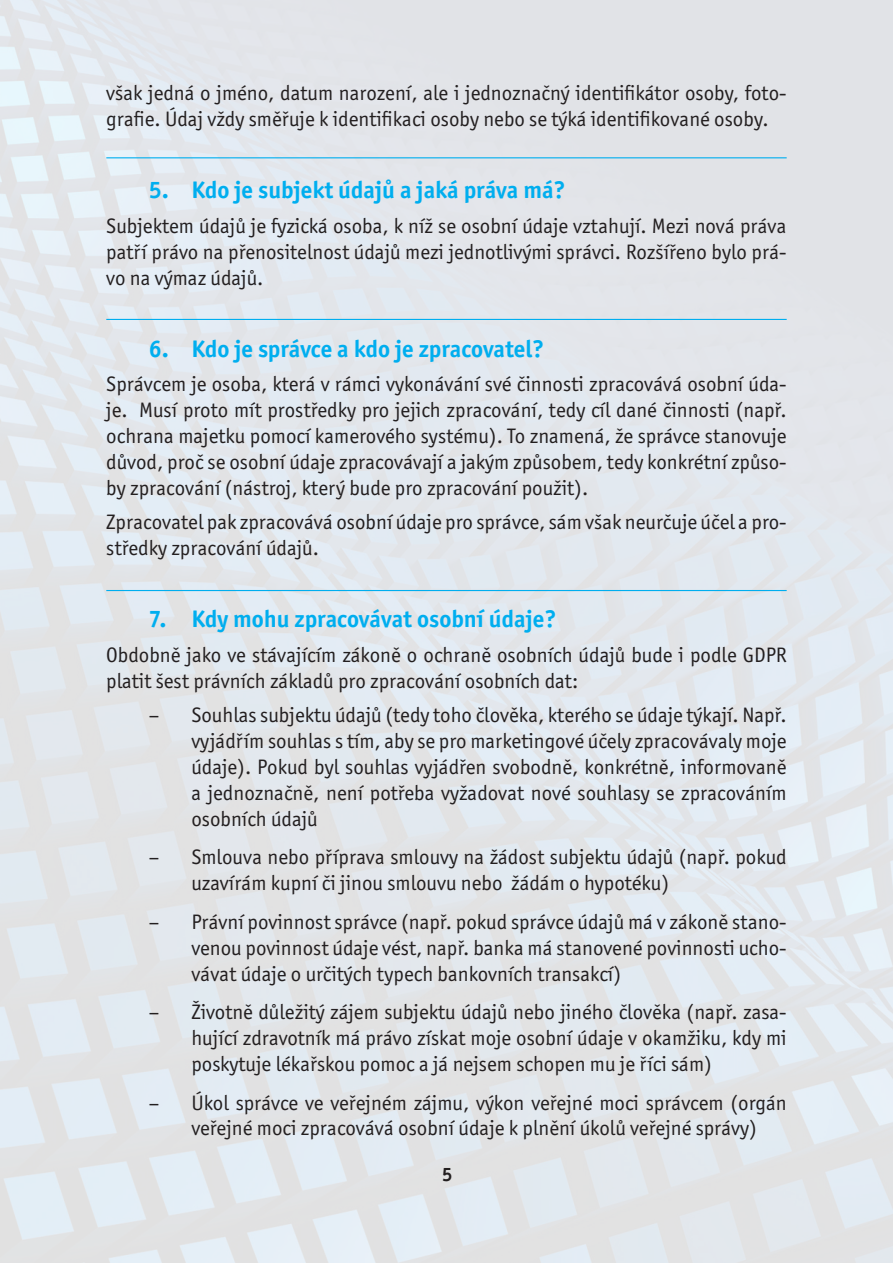
<style>
.page{position:relative;width:893px;height:1263px;background:#fff}
.page>*{position:absolute;margin:0;border:0;box-sizing:border-box;transform-origin:0 0}
.t1{font:700 24px "Officina Sans Itc TOT";color:#00aeef}
.t2{font:21px/25.8px "Officina Sans Itc TOT";color:#231f20}
.t3{font:700 19.5px "Officina Sans CE";color:#231f20}
</style>
<div class="page">
<hr style="left:106px;top:157px;width:681px;height:1px;background:#00aeef">
<hr style="left:106px;top:319px;width:681px;height:1px;background:#00aeef">
<hr style="left:106px;top:590px;width:681px;height:1px;background:#00aeef">
<p class="t2" style="left:106px;top:80px;width:682px">však jedná o jméno, datum narození, ale i jednoznačný identifikátor osoby, foto&shy;grafie. Údaj vždy směřuje k identifikaci osoby nebo se týká identifikované osoby.</p>
<p class="t1" style="left:149px;top:175px;width:418px">5. Kdo je subjekt údajů a jaká práva má?</p>
<p class="t2" style="left:106px;top:213px;width:682px;text-align:justify">Subjektem údajů je fyzická osoba, k níž se osobní údaje vztahují. Mezi nová práva patří právo na přenositelnost údajů mezi jednotlivými správci. Rozšířeno bylo prá&shy;vo na výmaz údajů.</p>
<p class="t1" style="left:149px;top:334px;width:397px">6. Kdo je správce a kdo je zpracovatel?</p>
<p class="t2" style="left:106px;top:372px;width:682px;text-align:justify">Správcem je osoba, která v rámci vykonávání své činnosti zpracovává osobní úda&shy;je. Musí proto mít prostředky pro jejich zpracování, tedy cíl dané činnosti (např. ochrana majetku pomocí kamerového systému). To znamená, že správce stanovuje důvod, proč se osobní údaje zpracovávají a jakým způsobem, tedy konkrétní způso&shy;by zpracování (nástroj, který bude pro zpracování použit).</p>
<p class="t2" style="left:106px;top:509px;width:682px">Zpracovatel pak zpracovává osobní údaje pro správce, sám však neurčuje účel a pro&shy;středky zpracování údajů.</p>
<p class="t1" style="left:149px;top:604px;width:409px">7. Kdy mohu zpracovávat osobní údaje?</p>
<p class="t2" style="left:106px;top:642px;width:682px">Obdobně jako ve stávajícím zákoně o ochraně osobních údajů bude i podle GDPR platit šest právních základů pro zpracování osobních dat:</p>
<p class="t2" style="left:191px;top:702px;width:597px;text-align:justify;text-indent:-43px">– Souhlas subjektu údajů (tedy toho člověka, kterého se údaje týkají. Např. vyjádřím souhlas s tím, aby se pro marketingové účely zpracovávaly moje údaje). Pokud byl souhlas vyjádřen svobodně, konkrétně, informovaně a jednoznačně, není potřeba vyžadovat nové souhlasy se zpracováním osobních údajů</p>
<p class="t2" style="left:191px;top:844px;width:597px;text-indent:-43px">– Smlouva nebo příprava smlouvy na žádost subjektu údajů (např. pokud uzavírám kupní či jinou smlouvu nebo žádám o hypotéku)</p>
<p class="t2" style="left:191px;top:909px;width:597px;text-align:justify;text-indent:-43px">– Právní povinnost správce (např. pokud správce údajů má v zákoně stano&shy;venou povinnost údaje vést, např. banka má stanovené povinnosti ucho&shy;vávat údaje o určitých typech bankovních transakcí)</p>
<p class="t2" style="left:191px;top:999px;width:597px;text-align:justify;text-indent:-43px">– Životně důležitý zájem subjektu údajů nebo jiného člověka (např. zasa&shy;hující zdravotník má právo získat moje osobní údaje v okamžiku, kdy mi poskytuje lékařskou pomoc a já nejsem schopen mu je říci sám)</p>
<p class="t2" style="left:191px;top:1090px;width:597px;text-indent:-43px">– Úkol správce ve veřejném zájmu, výkon veřejné moci správcem (orgán veřejné moci zpracovává osobní údaje k plnění úkolů veřejné správy)</p>
<p class="t3" style="left:442px;top:1163px;width:12px">5</p>
</div>
